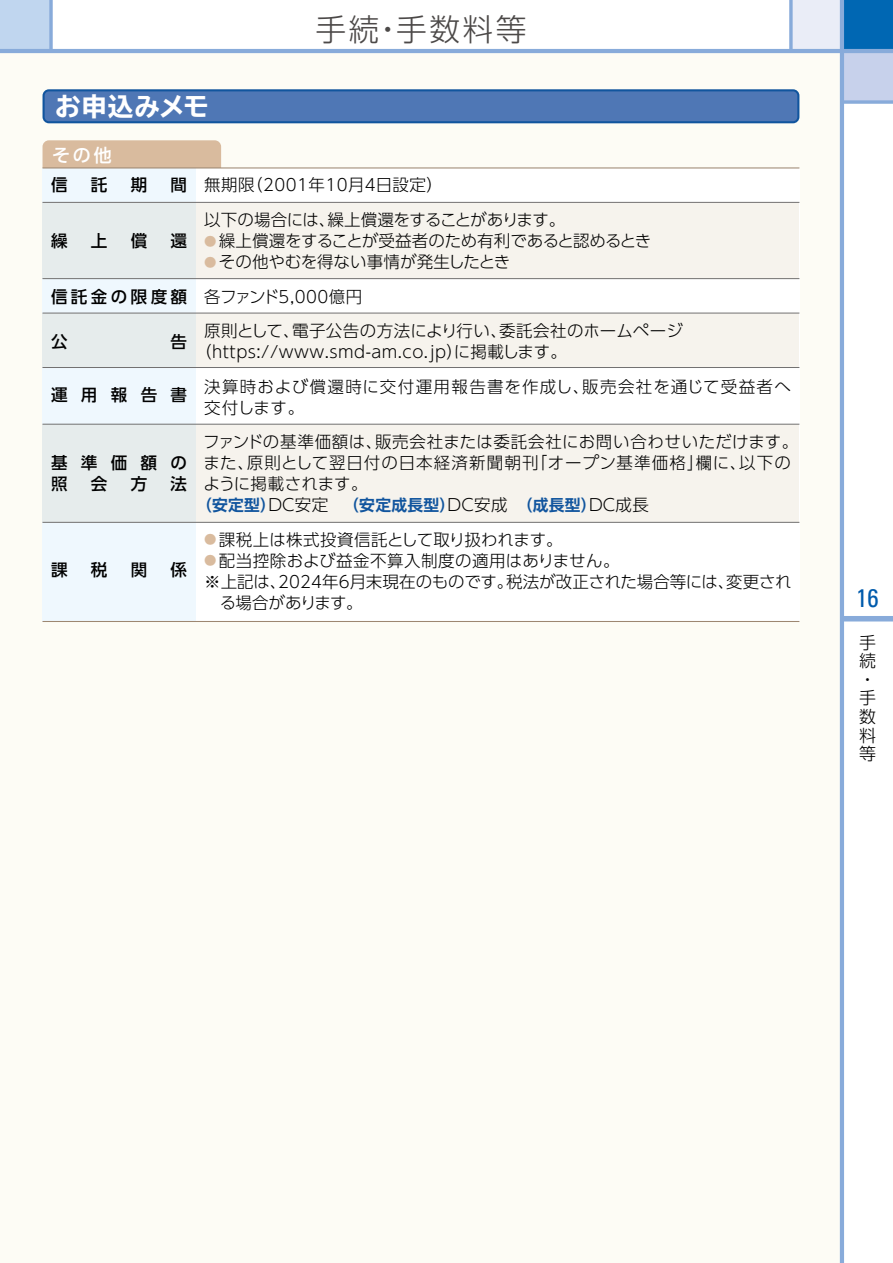
<style>
.page{position:relative;width:893px;height:1263px;background:#fff}
.page>*{position:absolute;margin:0;border:0;box-sizing:border-box;transform-origin:0 0}
.t1{font:300 30.75px "UD Shin Go Pro";letter-spacing:.08em;color:#4c4948}
.t2{font:700 expanded 25.5px "TBUD Go Std";letter-spacing:.025em;color:#fff}
.t3{font:condensed 25.5px "Univers";color:#005bac}
.t4{font:500 18px "UD Shin Go Pro";color:#fff}
.t5{font:300 16.95px/18.6px "UD Shin Go Pro";color:#000}
.t6{font:300 16.5px/34.5px "UD Shin Go Pro";letter-spacing:.01em;color:#000}
.t7{font:300 16.5px/34.5px "UD Shin Go Pro";letter-spacing:.055em;color:#000}
.t8{font:300 16.5px/34.5px "UD Shin Go Pro";letter-spacing:.03em;color:#000}
.t9{font:300 16.5px/21px "UD Shin Go Pro";letter-spacing:.05em;color:#000}
.t10{font:500 16.5px/21px "UD Shin Go Pro";letter-spacing:.81em;color:#000}
.t11{font:300 16.5px "UD Shin Go Pro";letter-spacing:-.015em;color:#000}
.t12{font:300 16.5px "UD Shin Go Pro";letter-spacing:-.05em;color:#000}
.t13{font:500 16.5px "UD Shin Go Pro";letter-spacing:.205em;color:#000}
.t14{font:700 15.75px "UD Shin Go Pro De";letter-spacing:.02em;color:#11559e}
.s1{font-size:12.3px;color:#d9bb9e}
.s2{font-family:"UD Shin Go Pro";font-weight:300;font-size:16.5px;color:#000}
</style>
<div class="page">
<div style="left:0;top:0;width:51px;height:51px;background:#c0d6ef"></div>
<div style="left:842px;top:0;width:51px;height:51px;background:#0067b3"></div>
<div style="left:842px;top:51px;width:51px;height:51px;background:#c7d1eb"></div>
<div style="left:791px;top:0;width:51px;height:51px;background:#eaedf7"></div>
<svg style="left:49px;top:0;width:4px;height:49px"></svg>
<div style="left:0;top:51px;width:842px;height:1212px;background:#fdfcf5"></div>
<div style="left:842px;top:616px;width:51px;height:5px;background:#88abda"></div>
<hr style="left:840px;top:0;width:4px;height:1263px;background:#88abda">
<hr style="left:0;top:49px;width:893px;height:4px;background:#88abda">
<svg style="left:844px;top:100px;width:49px;height:4px"></svg>
<svg style="left:789px;top:0;width:4px;height:49px"></svg>
<div style="left:43px;top:140px;width:178px;height:34px;background:#d9bb9e;border-radius:6px"></div>
<div style="left:196px;top:168px;width:603px;height:453px;background:#fff"></div>
<div style="left:43px;top:168px;width:153px;height:453px;background:#eff8fe"></div>
<div style="left:43px;top:202px;width:756px;height:77px;background:linear-gradient(to right,#ebeeec,#faf5ed)"></div>
<div style="left:43px;top:313px;width:756px;height:54px;background:linear-gradient(to right,#ebeeec,#faf5ed)"></div>
<div style="left:43px;top:424px;width:756px;height:98px;background:linear-gradient(to right,#ebeeec,#faf5ed)"></div>
<hr style="left:43px;top:167px;width:756px;height:1px;background:#9d8771">
<hr style="left:43px;top:202px;width:756px;height:1px;background:#727171">
<hr style="left:43px;top:278px;width:756px;height:1px;background:#727171">
<hr style="left:43px;top:313px;width:756px;height:1px;background:#727171">
<hr style="left:43px;top:367px;width:756px;height:1px;background:#727171">
<hr style="left:43px;top:424px;width:756px;height:1px;background:#727171">
<hr style="left:43px;top:522px;width:756px;height:1px;background:#727171">
<hr style="left:43px;top:621px;width:756px;height:1px;background:#9d8771">
<svg style="left:43px;top:89px;width:756px;height:34px;background:#4974b2"></svg>
<h1 class="t1" style="left:315px;top:4px;width:213px">手続・手数料等</h1>
<h2 class="t2" style="left:55px;top:92px;width:155px">お申込みメモ</h2>
<p class="t4" style="left:52px;top:140px;width:61px">その他</p>
<p class="t10" style="left:51px;top:174px;width:18px">信</p>
<p class="t10" style="left:91px;top:174px;width:18px">託</p>
<p class="t10" style="left:131px;top:174px;width:18px">期</p>
<p class="t10" style="left:171px;top:174px;width:18px">間</p>
<p class="t10" style="left:51px;top:230px;width:18px">繰</p>
<p class="t10" style="left:91px;top:230px;width:18px">上</p>
<p class="t10" style="left:131px;top:230px;width:18px">償</p>
<p class="t10" style="left:171px;top:230px;width:18px">還</p>
<p class="t13" style="left:51px;top:283px;width:138px">信託金の限度額</p>
<p class="t10" style="left:51px;top:330px;width:18px">公</p>
<p class="t10" style="left:171px;top:330px;width:18px">告</p>
<p class="t10" style="left:51px;top:384px;width:138px">運用報告書</p>
<p class="t6" style="left:204px;top:167px;width:363px">無期限（2001年10月4日設定）<br>以下の場合には、繰上償還をすることがあります。</p>
<p class="t11" style="left:204px;top:227px;width:449px"><span class="s1">●</span> 繰上償還をすることが受益者のため有利であると認めるとき</p>
<p class="t6" style="left:204px;top:244px;width:480px"><span class="s1">●</span> その他やむを得ない事情が発生したとき<br>各ファンド5,000億円<br>原則として、電子公告の方法により行い、委託会社のホームページ</p>
<p class="t7" style="left:204px;top:334px;width:588px;text-indent:-9px">（https://www.smd-am.co.jp）に掲載します。<br>決算時および償還時に交付運用報告書を作成し、販売会社を通じて受益者へ</p>
<p class="t8" style="left:203px;top:389px;width:596px">交付します。<br>ファンドの基準価額は、販売会社または委託会社にお問い合わせいただけます。</p>
<p class="t9" style="left:203px;top:452px;width:589px">また、原則として翌日付の日本経済新聞朝刊「オープン基準価格」欄に、以下のように掲載されます。</p>
<p class="t14" style="left:196px;top:492px;width:454px">（安定型）<span class="s2">DC安定 　</span>（安定成長型）<span class="s2">DC安成　</span>（成長型）<span class="s2">DC成長</span></p>
<p class="t6" style="left:204px;top:521px;width:360px"><span class="s1">●</span> 課税上は株式投資信託として取り扱われます。</p>
<p class="t8" style="left:204px;top:542px;width:417px"><span class="s1">●</span> 配当控除および益金不算入制度の適用はありません。</p>
<p class="t6" style="left:204px;top:563px;width:589px">※上記は、2024年6月末現在のものです。税法が改正された場合等には、変更され</p>
<p class="t12" style="left:220px;top:589px;width:144px">る場合があります。</p>
<h2 class="t3" style="left:856px;top:582px;width:24px">16</h2>
<p class="t5" style="left:859px;top:632px;width:18px">手続・手数料等</p>
<p class="t10" style="left:51px;top:452px;width:138px">基準価額の照</p>
<p class="t10" style="left:91px;top:473px;width:18px">会</p>
<p class="t10" style="left:131px;top:473px;width:18px">方</p>
<p class="t10" style="left:171px;top:473px;width:18px">法</p>
<p class="t10" style="left:51px;top:559px;width:18px">課</p>
<p class="t10" style="left:91px;top:559px;width:18px">税</p>
<p class="t10" style="left:131px;top:559px;width:18px">関</p>
<p class="t10" style="left:171px;top:559px;width:18px">係</p>
</div>
